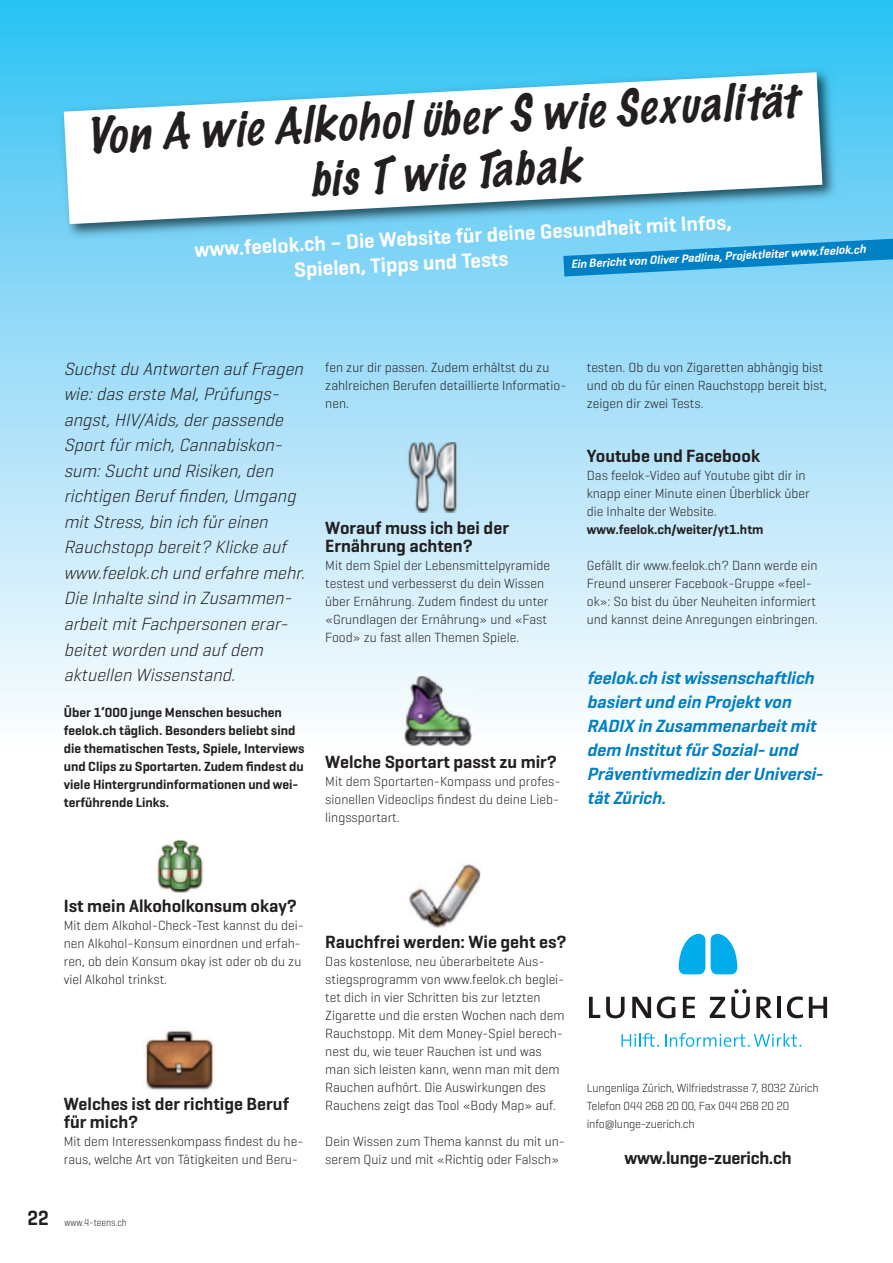
<style>
.page{position:relative;width:893px;height:1263px;background:#fff}
.page>*{position:absolute;margin:0;border:0;box-sizing:border-box;transform-origin:0 0}
.t1{font:italic 100 45px/54px "Marker Felt";color:#231f20;text-align:center}
.t2{font:600 21px/25.2px "Geogrotesque";color:#fff}
.t3{font:italic 300 18px/25.5px "Geogrotesque";letter-spacing:-.005em;color:#231f20}
.t4{font:600 18px/18px "Geogrotesque";color:#231f20}
.t5{font:italic 600 18px/24px "Geogrotesque";color:#0080c5}
.t6{font:300 13.5px/18px "Geogrotesque";color:#231f20}
.t7{font:600 13.5px/18px "Geogrotesque";color:#231f20}
.t8{font:300 12px/18px "Geogrotesque";letter-spacing:-.015em;color:#231f20}
.t9{font:italic 600 12px "Geogrotesque";color:#fff}
.t10{font:300 10.5px "Geogrotesque";color:#231f20;scale:.9 1}
.s1{font-weight:600;font-size:21px}
</style>
<div class="page">
<div style="left:0;top:0;width:893px;height:750px;background:linear-gradient(to bottom,#34c1f3,#fffcfe)"></div>
<img style="left:56px;top:65px;width:787px;height:180px">
<svg style="left:64px;top:72px;width:758px;height:152px"></svg>
<svg style="left:563px;top:238px;width:330px;height:38px"></svg>
<svg style="left:589px;top:997px;width:11px;height:21px"></svg>
<svg style="left:606px;top:997px;width:19px;height:21px"></svg>
<svg style="left:632px;top:997px;width:19px;height:21px"></svg>
<svg style="left:657px;top:996px;width:18px;height:22px"></svg>
<svg style="left:683px;top:997px;width:12px;height:21px"></svg>
<svg style="left:710px;top:997px;width:15px;height:21px"></svg>
<svg style="left:731px;top:989px;width:19px;height:29px"></svg>
<svg style="left:756px;top:997px;width:16px;height:21px"></svg>
<hr style="left:777px;top:997px;width:4px;height:21px;background:#201a1a">
<svg style="left:787px;top:996px;width:16px;height:22px"></svg>
<svg style="left:809px;top:997px;width:18px;height:21px"></svg>
<svg style="left:621px;top:1033px;width:38px;height:14px"></svg>
<svg style="left:665px;top:1033px;width:136px;height:14px"></svg>
<div style="left:711px;top:934px;width:26px;height:40px;background:#00adeb;border-radius:6px"></div>
<div style="left:679px;top:934px;width:26px;height:40px;background:#00adeb;border-radius:6px"></div>
<img style="left:157px;top:838px;width:47px;height:62px">
<img style="left:143px;top:1028px;width:71px;height:62px">
<img style="left:398px;top:443px;width:71px;height:69px">
<img style="left:402px;top:676px;width:71px;height:70px">
<img style="left:409px;top:861px;width:71px;height:68px">
<h1 class="t1" style="left:84px;top:112px;width:714px;rotate:-3deg">Von A wie Alkohol über S wie Sexualität bis T wie Tabak</h1>
<h2 class="t2" style="left:292px;top:234px;width:441px;text-indent:-99px;rotate:-3deg">www.feelok.ch – Die Website für deine Gesundheit mit Infos,<br>Spielen, Tipps und Tests</h2>
<p class="t9" style="left:571px;top:260px;width:297px;rotate:-3deg">Ein Bericht von Oliver Padlina, Projektleiter www.feelok.ch</p>
<p class="t3" style="left:64px;top:358px;width:246px">Suchst du Antworten auf Fragen wie: das erste Mal, Prüfungs&shy;angst, HIV/Aids, der passende<br>Sport für mich, Cannabiskon&shy;sum: Sucht und Risiken, den richtigen Beruf finden, Umgang mit Stress, bin ich für einen<br>Rauchstopp bereit? Klicke auf www.feelok.ch und erfahre mehr.<br>Die Inhalte sind in Zusammen&shy;arbeit mit Fachpersonen erar&shy;beitet worden und auf dem aktuellen Wissenstand.</p>
<p class="t7" style="left:64px;top:705px;width:242px">Über 1‘000 junge Menschen besuchen feelok.ch täglich. Besonders beliebt sind die thematischen Tests, Spiele, Interviews und Clips zu Sportarten. Zudem findest du viele Hintergrundinformationen und wei&shy;terführende Links.</p>
<p class="t6" style="left:325px;top:359px;width:243px">fen zur dir passen. Zudem erhältst du zu zahlreichen Berufen detaillierte Informatio&shy;nen.</p>
<h3 class="t4" style="left:325px;top:520px;width:185px">Worauf muss ich bei der<br>Ernährung achten?</h3>
<p class="t6" style="left:325px;top:557px;width:226px">Mit dem Spiel der Lebensmittelpyramide testest und verbesserst du dein Wissen über Ernährung. Zudem findest du unter «Grundlagen der Ernährung» und «Fast Food» zu fast allen Themen Spiele.</p>
<h3 class="t4" style="left:325px;top:754px;width:233px">Welche Sportart passt zu mir?</h3>
<p class="t6" style="left:325px;top:773px;width:237px;text-align:justify">Mit dem Sportarten-Kompass und profes&shy;sionellen Videoclips findest du deine Lieb&shy;lingssportart.</p>
<p class="t6" style="left:587px;top:359px;width:242px">testen. Ob du von Zigaretten abhängig bist und ob du für einen Rauchstopp bereit bist, zeigen dir zwei Tests.</p>
<h3 class="t4" style="left:587px;top:448px;width:175px">Youtube und Facebook</h3>
<p class="t6" style="left:587px;top:467px;width:224px">Das feelok-Video auf Youtube gibt dir in knapp einer Minute einen Überblick über die Inhalte der Website.</p>
<p class="t7" style="left:587px;top:521px;width:178px">www.feelok.ch/weiter/yt1.htm</p>
<p class="t6" style="left:587px;top:557px;width:232px">Gefällt dir www.feelok.ch? Dann werde ein Freund unserer Facebook-Gruppe «feel&shy;ok»: So bist du über Neuheiten informiert und kannst deine Anregungen einbringen.</p>
<h3 class="t5" style="left:587px;top:667px;width:241px">feelok.ch ist wissenschaftlich basiert und ein Projekt von<br>RADIX in Zusammenarbeit mit dem Institut für Sozial- und<br>Präventivmedizin der Universi&shy;tät Zürich.</h3>
<h3 class="t4" style="left:64px;top:899px;width:235px">Ist mein Alkoholkonsum okay?</h3>
<p class="t6" style="left:64px;top:918px;width:242px">Mit dem Alkohol-Check-Test kannst du dei&shy;nen Alkohol-Konsum einordnen und erfah&shy;ren, ob dein Konsum okay ist oder ob du zu viel Alkohol trinkst.</p>
<h3 class="t4" style="left:64px;top:1097px;width:227px">Welches ist der richtige Beruf für mich?</h3>
<p class="t6" style="left:64px;top:1134px;width:241px">Mit dem Interessenkompass findest du he&shy;raus, welche Art von Tätigkeiten und Beru-</p>
<p class="t10" style="left:27px;top:1219px;width:112px"><span class="s1">22</span> www.4-teens.ch</p>
<h3 class="t4" style="left:325px;top:934px;width:243px">Rauchfrei werden: Wie geht es?</h3>
<p class="t6" style="left:325px;top:953px;width:241px">Das kostenlose, neu überarbeitete Aus&shy;stiegsprogramm von www.feelok.ch beglei&shy;tet dich in vier Schritten bis zur letzten Zigarette und die ersten Wochen nach dem Rauchstopp. Mit dem Money-Spiel berech&shy;nest du, wie teuer Rauchen ist und was man sich leisten kann, wenn man mit dem Rauchen aufhört. Die Auswirkungen des Rauchens zeigt das Tool «Body Map» auf.</p>
<p class="t6" style="left:325px;top:1133px;width:241px">Dein Wissen zum Thema kannst du mit un&shy;serem Quiz und mit «Richtig oder Falsch»</p>
<p class="t8" style="left:587px;top:1080px;width:233px">Lungenliga Zürich, Wilfriedstrasse 7, 8032 Zürich<br>Telefon 044 268 20 00, Fax 044 268 20 20 info@lunge-zuerich.ch</p>
<h3 class="t4" style="left:624px;top:1150px;width:169px">www.lunge-zuerich.ch</h3>
</div>
